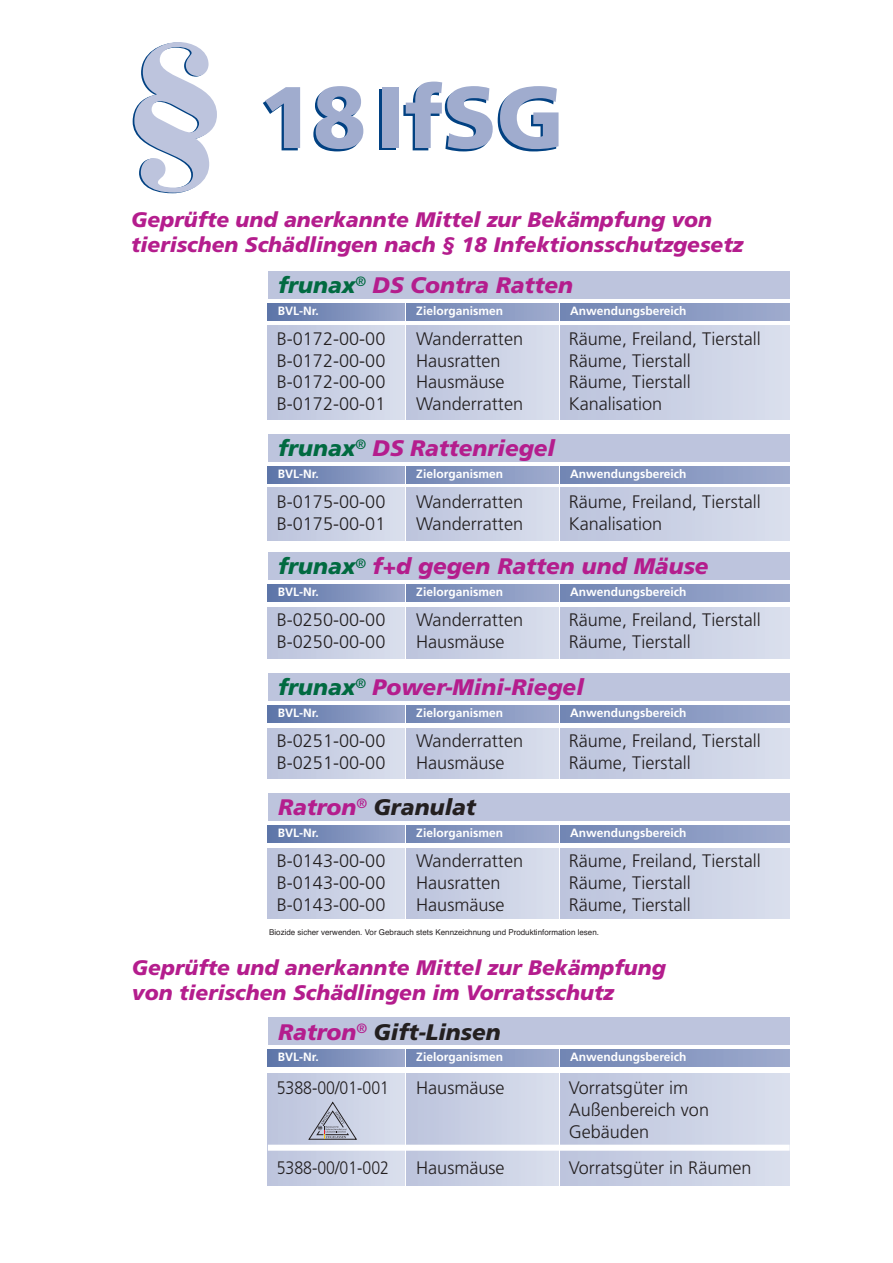
<style>
.page{position:relative;width:893px;height:1263px;background:#fff}
.page>*{position:absolute;margin:0;border:0;box-sizing:border-box;transform-origin:0 0}
.t1{font:900 87.15px "Frutiger LT Com";color:#014182}
.t2{font:italic 900 22.5px "Frutiger LT Com";color:#b41d8d}
.t3{font:italic 900 22.5px "Frutiger LT Com";color:#231f20}
.t4{font:italic 900 21px/25.2px "Frutiger LT Com";color:#b41d8d}
.t5{font:300 18.15px/21.8px "Frutiger LT Com";color:#231f20}
.t6{font:300 18.15px "Frutiger LT Com";color:#231f20;scale:.88 1}
.t7{font:700 12px "Frutiger LT Com";color:#fff}
.t8{font:7.95px "Helvetica";color:#231f20}
.s1{font-family:"Times";font-weight:800;font-size:169.35px}
.s2{color:#016a41}
.s3{color:#b41d8d}
</style>
<div class="page">
<div style="left:268px;top:271px;width:521px;height:28px;background:#bdc4dd"></div>
<div style="left:268px;top:303px;width:136px;height:17px;background:linear-gradient(to right,#5b74a7,#9ca9cc)"></div>
<div style="left:406px;top:303px;width:152px;height:17px;background:linear-gradient(to right,#7085b3,#9eaacd)"></div>
<div style="left:560px;top:303px;width:230px;height:17px;background:linear-gradient(to right,#7085b3,#9eabce)"></div>
<div style="left:268px;top:325px;width:136px;height:95px;background:linear-gradient(to right,#bcc3dc,#d9dfed)"></div>
<div style="left:406px;top:325px;width:152px;height:95px;background:linear-gradient(to right,#bcc3dc,#d9dfed)"></div>
<div style="left:560px;top:325px;width:230px;height:95px;background:linear-gradient(to right,#bbc3dc,#dadfed)"></div>
<div style="left:268px;top:487px;width:136px;height:53px;background:linear-gradient(to right,#bcc3dc,#d9dfed)"></div>
<div style="left:406px;top:487px;width:152px;height:53px;background:linear-gradient(to right,#bcc3dc,#d9dfed)"></div>
<div style="left:560px;top:487px;width:230px;height:53px;background:linear-gradient(to right,#bbc3dc,#dadfed)"></div>
<div style="left:268px;top:607px;width:136px;height:51px;background:linear-gradient(to right,#bcc3dc,#d9dfed)"></div>
<div style="left:406px;top:607px;width:152px;height:51px;background:linear-gradient(to right,#bcc3dc,#d9dfed)"></div>
<div style="left:560px;top:607px;width:230px;height:51px;background:linear-gradient(to right,#bbc3dc,#dadfed)"></div>
<div style="left:268px;top:728px;width:136px;height:51px;background:linear-gradient(to right,#bcc3dc,#d9dfed)"></div>
<div style="left:406px;top:728px;width:152px;height:51px;background:linear-gradient(to right,#bcc3dc,#d9dfed)"></div>
<div style="left:560px;top:728px;width:230px;height:51px;background:linear-gradient(to right,#bbc3dc,#dadfed)"></div>
<div style="left:268px;top:848px;width:136px;height:70px;background:linear-gradient(to right,#bcc3dc,#d9dfed)"></div>
<div style="left:406px;top:848px;width:152px;height:70px;background:linear-gradient(to right,#bcc3dc,#d9dfed)"></div>
<div style="left:560px;top:848px;width:230px;height:70px;background:linear-gradient(to right,#bbc3dc,#dadfed)"></div>
<div style="left:268px;top:1074px;width:136px;height:112px;background:linear-gradient(to right,#bcc4dd,#dadfed)"></div>
<div style="left:406px;top:1074px;width:152px;height:112px;background:linear-gradient(to right,#bcc3dc,#dadfed)"></div>
<div style="left:560px;top:1074px;width:230px;height:112px;background:linear-gradient(to right,#bcc3dc,#dadfed)"></div>
<div style="left:268px;top:1017px;width:521px;height:28px;background:#bdc4dd"></div>
<div style="left:268px;top:1050px;width:136px;height:17px;background:linear-gradient(to right,#5b74a7,#9ca9cc)"></div>
<div style="left:406px;top:1050px;width:152px;height:17px;background:linear-gradient(to right,#7085b3,#9eaacd)"></div>
<div style="left:560px;top:1050px;width:230px;height:17px;background:linear-gradient(to right,#7085b3,#9eabce)"></div>
<div style="left:268px;top:552px;width:521px;height:28px;background:#bdc4dd"></div>
<div style="left:268px;top:585px;width:136px;height:17px;background:linear-gradient(to right,#5b74a7,#9ca9cc)"></div>
<div style="left:406px;top:585px;width:152px;height:17px;background:linear-gradient(to right,#7085b3,#9eaacd)"></div>
<div style="left:560px;top:585px;width:230px;height:17px;background:linear-gradient(to right,#7085b3,#9eabce)"></div>
<div style="left:268px;top:434px;width:521px;height:28px;background:#bdc4dd"></div>
<div style="left:268px;top:466px;width:136px;height:17px;background:linear-gradient(to right,#5b74a7,#9ca9cc)"></div>
<div style="left:406px;top:466px;width:152px;height:17px;background:linear-gradient(to right,#7085b3,#9eaacd)"></div>
<div style="left:560px;top:466px;width:230px;height:17px;background:linear-gradient(to right,#7085b3,#9eabce)"></div>
<div style="left:268px;top:793px;width:521px;height:28px;background:#bdc4dd"></div>
<div style="left:268px;top:826px;width:136px;height:17px;background:linear-gradient(to right,#5b74a7,#9ca9cc)"></div>
<div style="left:406px;top:826px;width:152px;height:17px;background:linear-gradient(to right,#7085b3,#9eaacd)"></div>
<div style="left:560px;top:826px;width:230px;height:17px;background:linear-gradient(to right,#7085b3,#9eabce)"></div>
<div style="left:268px;top:673px;width:521px;height:28px;background:#bdc4dd"></div>
<div style="left:268px;top:706px;width:136px;height:17px;background:linear-gradient(to right,#5b74a7,#9ca9cc)"></div>
<div style="left:406px;top:706px;width:152px;height:17px;background:linear-gradient(to right,#7085b3,#9eaacd)"></div>
<div style="left:560px;top:706px;width:230px;height:17px;background:linear-gradient(to right,#7085b3,#9eabce)"></div>
<div style="left:268px;top:1145px;width:522px;height:6px;background:#fff"></div>
<svg style="left:308px;top:1101px;width:49px;height:39px;background:#b0b5c5"></svg>
<h1 class="t1" style="left:130px;top:85px;width:434px"><span class="s1">§</span> 18IfSG</h1>
<p class="t4" style="left:131px;top:209px;width:613px">Geprüfte und anerkannte Mittel zur Bekämpfung von tierischen Schädlingen nach § 18 Infektionsschutzgesetz</p>
<p class="t2" style="left:278px;top:276px;width:297px"><span class="s2">frunax</span><sup>®</sup> DS Contra Ratten</p>
<p class="t7" style="left:278px;top:306px;width:42px">BVL-Nr.</p>
<p class="t7" style="left:416px;top:306px;width:88px">Zielorganismen</p>
<p class="t7" style="left:570px;top:306px;width:118px">Anwendungsbereich</p>
<p class="t5" style="left:277px;top:329px;width:110px;text-align:justify">B-0172-00-00<br>B-0172-00-00<br>B-0172-00-00<br>B-0172-00-01</p>
<p class="t5" style="left:416px;top:329px;width:108px">Wanderratten<br>Hausratten<br>Hausmäuse<br>Wanderratten</p>
<p class="t5" style="left:569px;top:329px;width:194px">Räume, Freiland, Tierstall<br>Räume, Tierstall<br>Räume, Tierstall<br>Kanalisation</p>
<p class="t2" style="left:278px;top:439px;width:278px"><span class="s2">frunax</span><sup>®</sup> DS Rattenriegel</p>
<p class="t7" style="left:278px;top:469px;width:42px">BVL-Nr.</p>
<p class="t7" style="left:416px;top:469px;width:88px">Zielorganismen</p>
<p class="t7" style="left:570px;top:469px;width:118px">Anwendungsbereich</p>
<p class="t5" style="left:277px;top:492px;width:110px">B-0175-00-00<br>B-0175-00-01</p>
<p class="t5" style="left:416px;top:492px;width:108px">Wanderratten<br>Wanderratten</p>
<p class="t5" style="left:569px;top:492px;width:194px">Räume, Freiland, Tierstall<br>Kanalisation</p>
<p class="t2" style="left:278px;top:558px;width:432px"><span class="s2">frunax</span><sup>®</sup> f+d gegen Ratten und Mäuse</p>
<p class="t7" style="left:278px;top:587px;width:42px">BVL-Nr.</p>
<p class="t7" style="left:416px;top:587px;width:88px">Zielorganismen</p>
<p class="t7" style="left:570px;top:587px;width:118px">Anwendungsbereich</p>
<p class="t5" style="left:277px;top:611px;width:110px">B-0250-00-00<br>B-0250-00-00</p>
<p class="t5" style="left:416px;top:611px;width:108px">Wanderratten<br>Hausmäuse</p>
<p class="t5" style="left:569px;top:611px;width:194px">Räume, Freiland, Tierstall<br>Räume, Tierstall</p>
<p class="t2" style="left:278px;top:678px;width:307px"><span class="s2">frunax</span><sup>®</sup> Power-Mini-Riegel</p>
<p class="t7" style="left:278px;top:708px;width:42px">BVL-Nr.</p>
<p class="t7" style="left:416px;top:708px;width:88px">Zielorganismen</p>
<p class="t7" style="left:570px;top:708px;width:118px">Anwendungsbereich</p>
<p class="t5" style="left:277px;top:732px;width:110px">B-0251-00-00<br>B-0251-00-00</p>
<p class="t5" style="left:416px;top:732px;width:108px">Wanderratten<br>Hausmäuse</p>
<p class="t5" style="left:569px;top:732px;width:194px">Räume, Freiland, Tierstall<br>Räume, Tierstall</p>
<p class="t3" style="left:278px;top:798px;width:199px"><span class="s3">Ratron</span><sup>®</sup> Granulat</p>
<p class="t7" style="left:278px;top:828px;width:42px">BVL-Nr.</p>
<p class="t7" style="left:416px;top:828px;width:88px">Zielorganismen</p>
<p class="t7" style="left:570px;top:828px;width:118px">Anwendungsbereich</p>
<p class="t5" style="left:277px;top:852px;width:110px;text-align:justify">B-0143-00-00<br>B-0143-00-00<br>B-0143-00-00</p>
<p class="t5" style="left:416px;top:852px;width:108px">Wanderratten<br>Hausratten<br>Hausmäuse</p>
<p class="t5" style="left:569px;top:852px;width:194px">Räume, Freiland, Tierstall<br>Räume, Tierstall<br>Räume, Tierstall</p>
<p class="t8" style="left:269px;top:929px;width:331px">Biozide sicher verwenden. Vor Gebrauch stets Kennzeichnung und Produktinformation lesen.</p>
<p class="t4" style="left:132px;top:957px;width:535px">Geprüfte und anerkannte Mittel zur Bekämpfung von tierischen Schädlingen im Vorratsschutz</p>
<p class="t3" style="left:278px;top:1023px;width:224px"><span class="s3">Ratron</span><sup>®</sup> Gift-Linsen</p>
<p class="t7" style="left:278px;top:1052px;width:42px">BVL-Nr.</p>
<p class="t7" style="left:416px;top:1052px;width:88px">Zielorganismen</p>
<p class="t7" style="left:570px;top:1052px;width:118px">Anwendungsbereich</p>
<p class="t6" style="left:277px;top:1081px;width:129px">5388-00/01-001</p>
<p class="t5" style="left:569px;top:1079px;width:142px">Vorratsgüter im<br>Außenbereich von<br>Gebäuden</p>
<p class="t5" style="left:569px;top:1158px;width:184px">Vorratsgüter in Räumen</p>
<p class="t5" style="left:416px;top:1078px;width:90px">Hausmäuse</p>
<p class="t6" style="left:277px;top:1160px;width:129px">5388-00/01-002</p>
<p class="t5" style="left:416px;top:1158px;width:90px">Hausmäuse</p>
</div>
